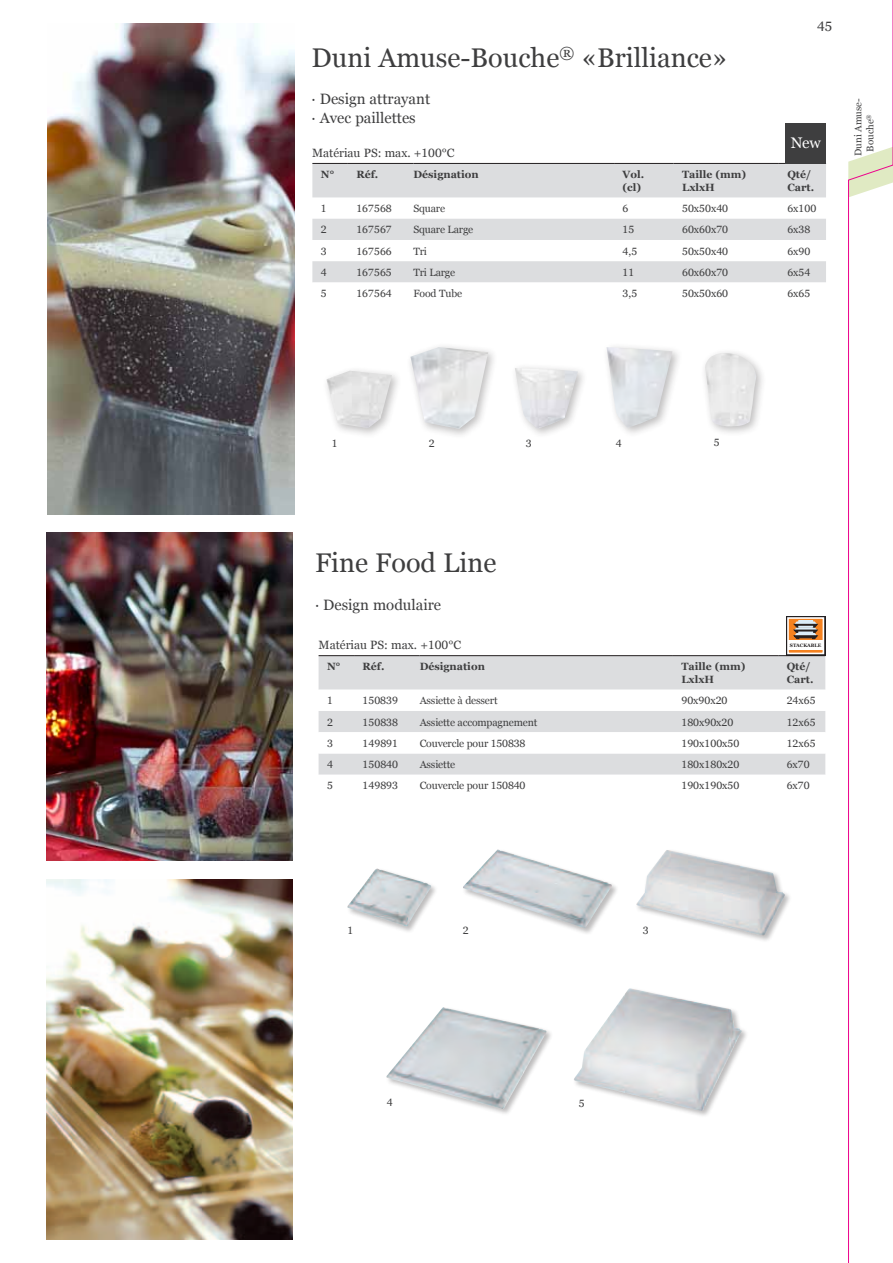
<style>
.page{position:relative;width:893px;height:1263px;background:#fff}
.page>*{position:absolute;margin:0;border:0;box-sizing:border-box;transform-origin:0 0}
.t1{font:27px "Georgiafor Duni";color:#3e3e3f}
.t2{font:15.3px "Georgiafor Duni";color:#fff}
.t3{font:15px/19.5px "Georgiafor Duni";color:#3e3e3f}
.t4{font:13.5px "Georgiafor Duni";color:#3e3e3f}
.t5{font:12px "Georgiafor Duni";color:#3e3e3f}
.t6{font:10.5px "Georgiafor Duni";color:#3e3e3f}
.t7{font:700 10.5px/13.5px "Georgiafor Duni";color:#3e3e3f}
.t8{font:10.5px "Georgiafor Duni";color:#3e3e3f}
.t9{font:9.75px/12px "Georgiafor Duni";color:#3e3e3f}
.t10{font:700 4.8px "Georgiafor Duni";color:#231f20}
</style>
<div class="page">
<img style="left:46px;top:879px;width:247px;height:360px">
<div style="left:319px;top:656px;width:506px;height:34px;background:#dcdddf"></div>
<svg style="left:319px;top:711px;width:506px;height:64px;fill:#dcdddf"></svg>
<hr style="left:319px;top:655px;width:35px;height:1px;background:#231f20">
<hr style="left:354px;top:655px;width:66px;height:1px;background:#231f20">
<hr style="left:420px;top:655px;width:253px;height:1px;background:#231f20">
<hr style="left:673px;top:655px;width:105px;height:1px;background:#231f20">
<hr style="left:778px;top:655px;width:47px;height:1px;background:#231f20">
<div style="left:346px;top:867px;width:93px;height:67px;background:#231f20;opacity:.3"></div>
<img style="left:347px;top:868px;width:84px;height:58px">
<div style="left:462px;top:848px;width:157px;height:87px;background:#231f20;opacity:.3"></div>
<img style="left:463px;top:849px;width:149px;height:79px">
<div style="left:385px;top:1006px;width:169px;height:110px;background:#231f20;opacity:.3"></div>
<img style="left:386px;top:1007px;width:160px;height:102px">
<div style="left:635px;top:849px;width:157px;height:94px;background:#231f20;opacity:.3"></div>
<img style="left:636px;top:850px;width:149px;height:85px">
<div style="left:573px;top:987px;width:176px;height:131px;background:#231f20;opacity:.3"></div>
<img style="left:574px;top:988px;width:168px;height:123px">
<svg style="left:786px;top:616px;width:39px;height:39px"></svg>
<div style="left:788px;top:618px;width:35px;height:35px;background:#f58220"></div>
<div style="left:787px;top:617px;width:37px;height:37px;border:2px solid #fff"></div>
<div style="left:788px;top:640px;width:35px;height:10px;background:#fff"></div>
<svg style="left:794px;top:620px;width:23px;height:19px"></svg>
<div style="left:322px;top:366px;width:80px;height:73px;background:#231f20;opacity:.3"></div>
<img style="left:326px;top:371px;width:66px;height:57px">
<div style="left:406px;top:343px;width:93px;height:96px;background:#231f20;opacity:.3"></div>
<img style="left:410px;top:347px;width:78px;height:82px">
<div style="left:510px;top:363px;width:78px;height:76px;background:#231f20;opacity:.3"></div>
<img style="left:515px;top:368px;width:63px;height:61px">
<div style="left:602px;top:343px;width:81px;height:95px;background:#231f20;opacity:.3"></div>
<img style="left:607px;top:347px;width:65px;height:81px">
<div style="left:700px;top:348px;width:67px;height:89px;background:#231f20;opacity:.3"></div>
<img style="left:705px;top:353px;width:51px;height:73px">
<svg style="left:312px;top:164px;width:514px;height:118px;fill:#dcdddf"></svg>
<hr style="left:312px;top:163px;width:36px;height:1px;background:#231f20">
<hr style="left:348px;top:163px;width:65px;height:1px;background:#231f20">
<hr style="left:413px;top:163px;width:201px;height:1px;background:#231f20">
<hr style="left:614px;top:163px;width:60px;height:1px;background:#231f20">
<hr style="left:674px;top:163px;width:105px;height:1px;background:#231f20">
<hr style="left:779px;top:163px;width:47px;height:1px;background:#231f20">
<img style="left:48px;top:23px;width:246px;height:491px">
<img style="left:46px;top:532px;width:247px;height:328px">
<div style="left:786px;top:123px;width:40px;height:40px;background:#3e3e3f"></div>
<svg style="left:848px;top:0;width:45px;height:1263px"></svg>
<h1 class="t1" style="left:312px;top:41px;width:418px">Duni Amuse-Bouche<sup>®</sup> «Brilliance»</h1>
<h3 class="t3" style="left:312px;top:89px;width:120px">· Design attrayant · Avec paillettes</h3>
<p class="t5" style="left:312px;top:145px;width:144px">Matériau PS: max. +100°C</p>
<p class="t4" style="left:817px;top:18px;width:17px">45</p>
<h2 class="t2" style="left:791px;top:134px;width:31px">New</h2>
<p class="t7" style="left:321px;top:167px;width:15px">N°</p>
<p class="t7" style="left:356px;top:167px;width:23px">Réf.</p>
<p class="t7" style="left:413px;top:167px;width:67px">Désignation</p>
<p class="t7" style="left:623px;top:167px;width:23px">Vol. (cl)</p>
<p class="t7" style="left:682px;top:167px;width:66px">Taille (mm)<br>LxlxH</p>
<p class="t7" style="left:787px;top:167px;width:28px">Qté/<br>Cart.</p>
<p class="t6" style="left:321px;top:202px;width:7px">1</p>
<p class="t6" style="left:356px;top:202px;width:37px">167568</p>
<p class="t6" style="left:413px;top:202px;width:33px">Square</p>
<p class="t6" style="left:623px;top:202px;width:7px">6</p>
<p class="t6" style="left:682px;top:202px;width:48px">50x50x40</p>
<p class="t6" style="left:787px;top:202px;width:30px">6x100</p>
<p class="t6" style="left:321px;top:223px;width:7px">2</p>
<p class="t6" style="left:356px;top:223px;width:37px">167567</p>
<p class="t6" style="left:413px;top:223px;width:61px">Square Large</p>
<p class="t6" style="left:623px;top:223px;width:13px">15</p>
<p class="t6" style="left:682px;top:223px;width:48px">60x60x70</p>
<p class="t6" style="left:787px;top:223px;width:25px">6x38</p>
<p class="t6" style="left:321px;top:245px;width:7px">3</p>
<p class="t6" style="left:356px;top:245px;width:37px">167566</p>
<p class="t6" style="left:413px;top:245px;width:15px">Tri</p>
<p class="t6" style="left:623px;top:245px;width:16px">4,5</p>
<p class="t6" style="left:682px;top:245px;width:48px">50x50x40</p>
<p class="t6" style="left:787px;top:245px;width:25px">6x90</p>
<p class="t6" style="left:321px;top:266px;width:7px">4</p>
<p class="t6" style="left:356px;top:266px;width:37px">167565</p>
<p class="t6" style="left:413px;top:266px;width:43px">Tri Large</p>
<p class="t6" style="left:623px;top:266px;width:13px">11</p>
<p class="t6" style="left:682px;top:266px;width:48px">60x60x70</p>
<p class="t6" style="left:787px;top:266px;width:25px">6x54</p>
<p class="t6" style="left:321px;top:287px;width:7px">5</p>
<p class="t6" style="left:356px;top:287px;width:37px">167564</p>
<p class="t6" style="left:413px;top:287px;width:50px">Food Tube</p>
<p class="t6" style="left:623px;top:287px;width:16px">3,5</p>
<p class="t6" style="left:682px;top:287px;width:48px">50x50x60</p>
<p class="t6" style="left:787px;top:287px;width:25px">6x65</p>
<p class="t9" style="left:852px;top:152px;width:54px;text-indent:-5px;rotate:-90deg">Duni Amuse-<br>Bouche<sup>®</sup></p>
<p class="t8" style="left:332px;top:437px;width:7px">1</p>
<p class="t6" style="left:429px;top:437px;width:7px">2</p>
<p class="t6" style="left:526px;top:437px;width:7px">3</p>
<p class="t6" style="left:616px;top:437px;width:7px">4</p>
<p class="t6" style="left:714px;top:436px;width:7px">5</p>
<h1 class="t1" style="left:315px;top:546px;width:183px">Fine Food Line</h1>
<h3 class="t3" style="left:315px;top:595px;width:128px">· Design modulaire</h3>
<p class="t5" style="left:319px;top:637px;width:144px">Matériau PS: max. +100°C</p>
<p class="t10" style="left:790px;top:642px;width:33px">STACKABLE</p>
<p class="t7" style="left:327px;top:660px;width:15px">N°</p>
<p class="t7" style="left:363px;top:660px;width:23px">Réf.</p>
<p class="t7" style="left:420px;top:660px;width:67px">Désignation</p>
<p class="t7" style="left:681px;top:660px;width:66px">Taille (mm)<br>LxlxH</p>
<p class="t7" style="left:787px;top:660px;width:28px">Qté/<br>Cart.</p>
<p class="t6" style="left:327px;top:694px;width:7px">1</p>
<p class="t6" style="left:363px;top:694px;width:37px">150839</p>
<p class="t6" style="left:420px;top:694px;width:79px">Assiette à dessert</p>
<p class="t6" style="left:681px;top:694px;width:48px">90x90x20</p>
<p class="t6" style="left:787px;top:694px;width:30px">24x65</p>
<p class="t6" style="left:327px;top:715px;width:7px">2</p>
<p class="t6" style="left:363px;top:715px;width:37px">150838</p>
<p class="t6" style="left:420px;top:715px;width:119px">Assiette accompagnement</p>
<p class="t6" style="left:681px;top:715px;width:53px">180x90x20</p>
<p class="t6" style="left:787px;top:715px;width:30px">12x65</p>
<p class="t6" style="left:327px;top:737px;width:7px">3</p>
<p class="t6" style="left:363px;top:737px;width:37px">149891</p>
<p class="t6" style="left:420px;top:737px;width:107px">Couvercle pour 150838</p>
<p class="t6" style="left:681px;top:737px;width:59px">190x100x50</p>
<p class="t6" style="left:787px;top:737px;width:30px">12x65</p>
<p class="t6" style="left:327px;top:758px;width:7px">4</p>
<p class="t6" style="left:363px;top:758px;width:37px">150840</p>
<p class="t6" style="left:420px;top:758px;width:37px">Assiette</p>
<p class="t6" style="left:681px;top:758px;width:59px">180x180x20</p>
<p class="t6" style="left:787px;top:758px;width:25px">6x70</p>
<p class="t6" style="left:327px;top:779px;width:7px">5</p>
<p class="t6" style="left:363px;top:779px;width:37px">149893</p>
<p class="t6" style="left:420px;top:779px;width:107px">Couvercle pour 150840</p>
<p class="t6" style="left:681px;top:779px;width:59px">190x190x50</p>
<p class="t6" style="left:787px;top:779px;width:25px">6x70</p>
<p class="t6" style="left:347px;top:924px;width:7px">1</p>
<p class="t6" style="left:463px;top:924px;width:7px">2</p>
<p class="t6" style="left:643px;top:924px;width:7px">3</p>
<p class="t6" style="left:387px;top:1096px;width:7px">4</p>
<p class="t6" style="left:579px;top:1097px;width:7px">5</p>
</div>
